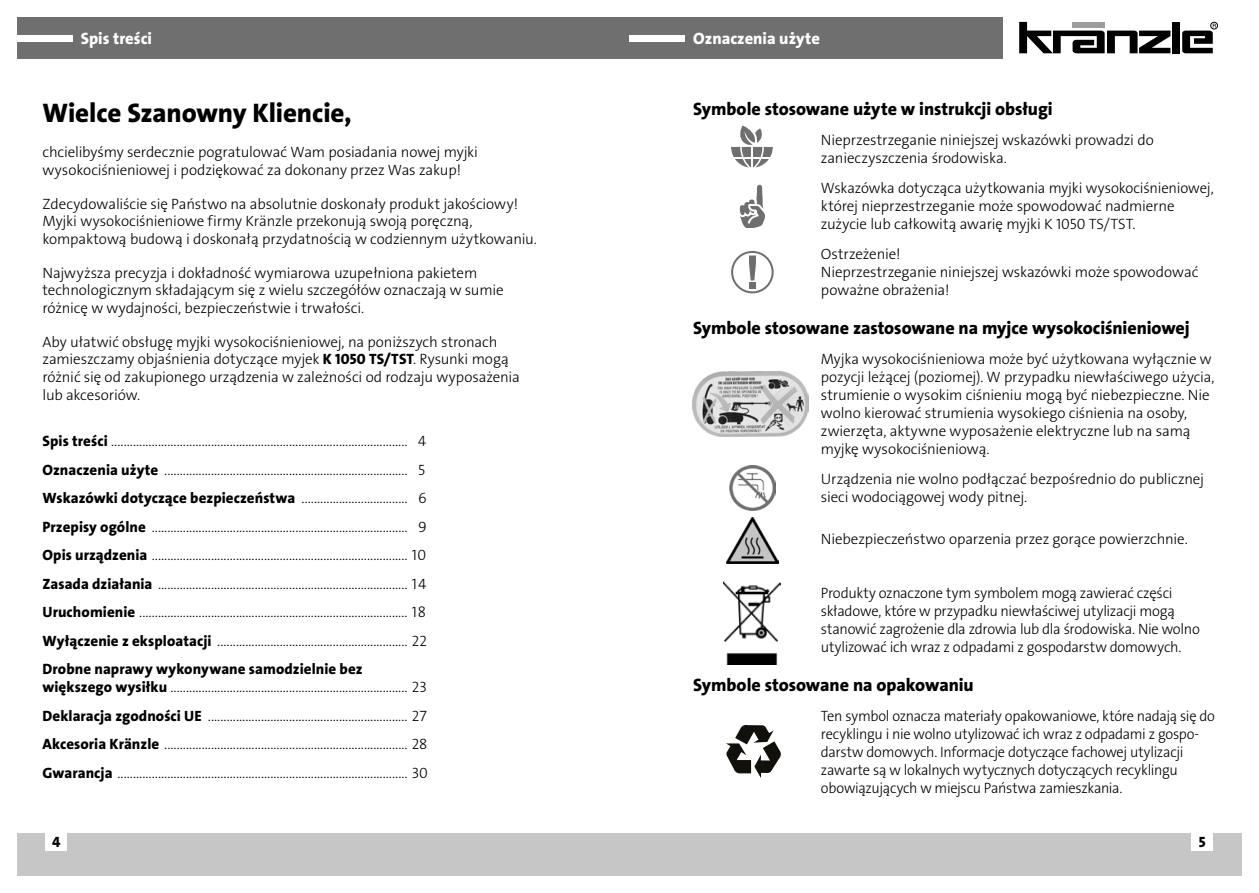
<style>
.page{position:relative;width:1259px;height:893px;background:#fff}
.page>*{position:absolute;margin:0;border:0;box-sizing:border-box;transform-origin:0 0}
.t1{font:27px "The Sans LP8 Ex Bld";letter-spacing:-.005em;color:#000}
.t2{font:18px "The Sans LP8 Ex Bld";letter-spacing:-.005em;color:#000}
.t3{font:16.5px "The Sans LP8 Ex Bld";color:#fff}
.t4{font:15px/18px "The Sans LP3 Lig";letter-spacing:-.01em;color:#000}
.t5{font:15px/18px "The Sans LP3 Lig";letter-spacing:-.01em;color:#000;scale:.96 1}
.t6{font:15px "The Sans LP8 Ex Bld";letter-spacing:.005em;color:#000}
.s1{font-family:"The Sans LP8 Ex Bld"}
</style>
<div class="page">
<div style="left:629px;top:833px;width:613px;height:43px;background:#c6c6c6"></div>
<div style="left:17px;top:833px;width:612px;height:43px;background:#c6c6c6"></div>
<div style="left:1191px;top:833px;width:22px;height:18px;background:#fff"></div>
<div style="left:46px;top:833px;width:21px;height:18px;background:#fff"></div>
<div style="left:17px;top:17px;width:985px;height:41px;background:#706f6f"></div>
<div style="left:17px;top:35px;width:55px;height:6px;background:#fff"></div>
<div style="left:629px;top:35px;width:56px;height:6px;background:#fff"></div>
<svg style="left:1019px;top:22px;width:151px;height:31px"></svg>
<div style="left:1172px;top:22px;width:7px;height:31px;background:#000"></div>
<div style="left:1210px;top:22px;width:7px;height:7px;border:1px solid #000;border-radius:50%"></div>
<svg style="left:1182px;top:24px;width:34px;height:29px"></svg>
<svg style="left:731px;top:125px;width:42px;height:43px"></svg>
<svg style="left:739px;top:185px;width:26px;height:42px"></svg>
<svg style="left:731px;top:251px;width:42px;height:42px"></svg>
<div style="left:749px;top:282px;width:6px;height:7px;background:#706f6f"></div>
<img style="left:693px;top:371px;width:115px;height:65px">
<img style="left:729px;top:465px;width:46px;height:46px">
<img style="left:723px;top:581px;width:58px;height:83px">
<svg style="left:726px;top:725px;width:55px;height:53px"></svg>
<img style="left:726px;top:518px;width:52px;height:45px">
<p class="t3" style="left:81px;top:28px;width:73px">Spis treści</p>
<h1 class="t1" style="left:43px;top:96px;width:311px">Wielce Szanowny Kliencie,</h1>
<p class="t4" style="left:43px;top:144px;width:437px;line-height:17.2px">chcielibyśmy serdecznie pogratulować Wam posiadania nowej myjki wysokociśnieniowej i podziękować za dokonany przez Was zakup!</p>
<p class="t4" style="left:43px;top:195px;width:496px;line-height:17.2px">Zdecydowaliście się Państwo na absolutnie doskonały produkt jakościowy!<br>Myjki wysokociśnieniowe firmy Kränzle przekonują swoją poręczną, kompaktową budową i doskonałą przydatnością w codziennym użytkowaniu.</p>
<p class="t4" style="left:43px;top:264px;width:462px;line-height:17.2px">Najwyższa precyzja i dokładność wymiarowa uzupełniona pakietem technologicznym składającym się z wielu szczegółów oznaczają w sumie różnicę w wydajności, bezpieczeństwie i trwałości.</p>
<p class="t4" style="left:43px;top:333px;width:479px;line-height:17.5px">Aby ułatwić obsługę myjki wysokociśnieniowej, na poniższych stronach zamieszczamy objaśnienia dotyczące myjek <span class="s1">K 1050 TS/TST</span>. Rysunki mogą różnić się od zakupionego urządzenia w zależności od rodzaju wyposażenia lub akcesoriów.</p>
<p class="t4" style="left:43px;top:427px;width:386px;line-height:28.5px;text-align:justify"><span class="s1">Spis treści</span> ............................................................................................... 4<br><span class="s1">Oznaczenia użyte</span> .............................................................................. 5<br><span class="s1">Wskazówki dotyczące bezpieczeństwa</span> .................................. 6<br><span class="s1">Przepisy ogólne</span> .................................................................................. 9<br><span class="s1">Opis urządzenia</span> .................................................................................. 10<br><span class="s1">Zasada działania</span> ................................................................................ 14<br><span class="s1">Uruchomienie</span> ...................................................................................... 18<br><span class="s1">Wyłączenie z eksploatacji</span> ............................................................. 22</p>
<p class="t6" style="left:43px;top:659px;width:322px">Drobne naprawy wykonywane samodzielnie bez</p>
<p class="t4" style="left:43px;top:673px;width:387px;line-height:28.5px;text-align:justify"><span class="s1">większego wysiłku</span> ............................................................................ 23<br><span class="s1">Deklaracja zgodności UE</span> ................................................................ 27<br><span class="s1">Akcesoria Kränzle</span> .............................................................................. 28<br><span class="s1">Gwarancja</span> ............................................................................................. 30</p>
<p class="t3" style="left:693px;top:28px;width:128px">Oznaczenia użyte</p>
<p class="t2" style="left:693px;top:98px;width:361px">Symbole stosowane użyte w instrukcji obsługi</p>
<p class="t4" style="left:821px;top:131px;width:334px">Nieprzestrzeganie niniejszej wskazówki prowadzi do zanieczyszczenia środowiska.</p>
<p class="t4" style="left:821px;top:179px;width:394px">Wskazówka dotycząca użytkowania myjki wysokociśnieniowej, której nieprzestrzeganie może spowodować nadmierne zużycie lub całkowitą awarię myjki K 1050 TS/TST.</p>
<p class="t4" style="left:821px;top:245px;width:379px">Ostrzeżenie!<br>Nieprzestrzeganie niniejszej wskazówki może spowodować poważne obrażenia!</p>
<p class="t2" style="left:693px;top:317px;width:498px">Symbole stosowane zastosowane na myjce wysokociśnieniowej</p>
<p class="t4" style="left:821px;top:350px;width:395px">Myjka wysokociśnieniowa może być użytkowana wyłącznie w pozycji leżącej (poziomej). W przypadku niewłaściwego użycia, strumienie o wysokim ciśnieniu mogą być niebezpieczne. Nie wolno kierować strumienia wysokiego ciśnienia na osoby, zwierzęta, aktywne wyposażenie elektryczne lub na samą myjkę wysokociśnieniową.</p>
<p class="t4" style="left:821px;top:470px;width:385px">Urządzenia nie wolno podłączać bezpośrednio do publicznej sieci wodociągowej wody pitnej.</p>
<p class="t4" style="left:821px;top:530px;width:368px">Niebezpieczeństwo oparzenia przez gorące powierzchnie.</p>
<p class="t4" style="left:821px;top:584px;width:380px">Produkty oznaczone tym symbolem mogą zawierać części składowe, które w przypadku niewłaściwej utylizacji mogą stanowić zagrożenie dla zdrowia lub dla środowiska. Nie wolno utylizować ich wraz z odpadami z gospodarstw domowych.</p>
<p class="t2" style="left:693px;top:674px;width:282px">Symbole stosowane na opakowaniu</p>
<p class="t5" style="left:821px;top:707px;width:412px">Ten symbol oznacza materiały opakowaniowe, które nadają się do recyklingu i nie wolno utylizować ich wraz z odpadami z gospo&shy;darstw domowych. Informacje dotyczące fachowej utylizacji zawarte są w lokalnych wytycznych dotyczących recyklingu obowiązujących w miejscu Państwa zamieszkania.</p>
<p class="t6" style="left:52px;top:832px;width:10px">4</p>
<p class="t6" style="left:1198px;top:832px;width:8px">5</p>
</div>
